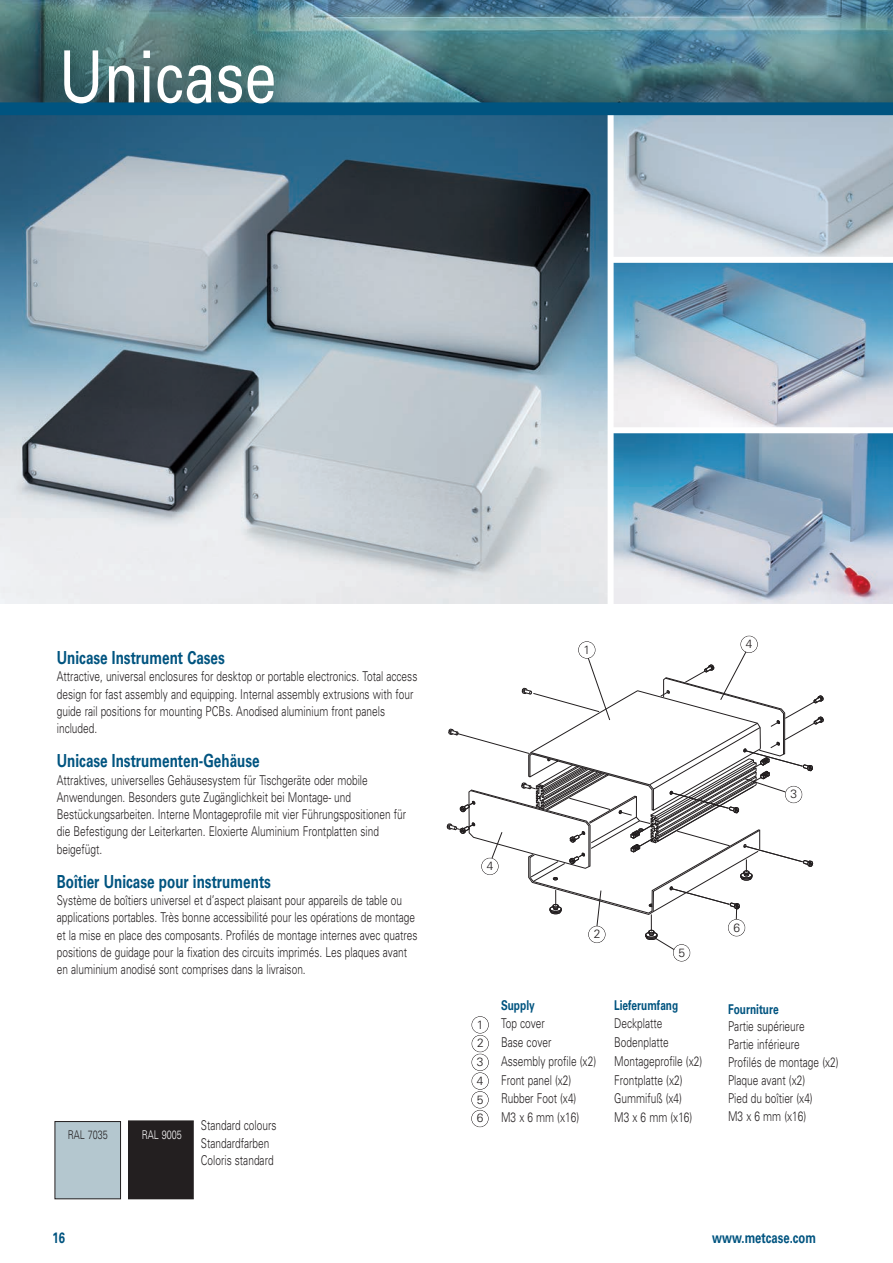
<style>
.page{position:relative;width:893px;height:1263px;background:#fff}
.page>*{position:absolute;margin:0;border:0;box-sizing:border-box;transform-origin:0 0}
.t1{font:72px "Univers";color:#fff;scale:.8 1}
.t2{font:700 18px "Univers";color:#005480;scale:.75 1}
.t3{font:700 15px "Univers";color:#005480;scale:.75 1}
.t4{font:300 13.5px/17.2px "Univers";color:#231f20;scale:.75 1}
.t5{font:700 13.5px "Univers";color:#005480;scale:.75 1}
.t6{font:300 12px "Univers";color:#231f20}
.t7{font:300 12px "Univers";color:#231f20;scale:.75 1}
.t8{font:300 12px "Univers";color:#fff;scale:.75 1}
</style>
<div class="page">
<img style="left:0;top:115px;width:608px;height:489px">
<img style="left:614px;top:433px;width:279px;height:171px">
<img style="left:614px;top:263px;width:279px;height:164px">
<img style="left:614px;top:115px;width:279px;height:142px">
<img style="left:0;top:0;width:893px;height:102px">
<div style="left:0;top:102px;width:893px;height:13px;background:#005480"></div>
<div style="left:55px;top:1121px;width:66px;height:78px;background:#b4c7cf"></div>
<div style="left:55px;top:1121px;width:66px;height:78px;border:1px solid #231f20"></div>
<div style="left:471px;top:1016px;width:18px;height:17px;border:1px solid #231f20;border-radius:50%"></div>
<div style="left:471px;top:1091px;width:18px;height:17px;border:1px solid #231f20;border-radius:50%"></div>
<div style="left:471px;top:1072px;width:18px;height:18px;border:1px solid #231f20;border-radius:50%"></div>
<div style="left:471px;top:1054px;width:18px;height:17px;border:1px solid #231f20;border-radius:50%"></div>
<div style="left:472px;top:1035px;width:17px;height:17px;border:1px solid #231f20;border-radius:50%"></div>
<div style="left:471px;top:1110px;width:18px;height:17px;border:1px solid #231f20;border-radius:50%"></div>
<div style="left:578px;top:641px;width:17px;height:18px;border:1px solid #231f20;border-radius:50%"></div>
<div style="left:673px;top:944px;width:17px;height:17px;border:1px solid #231f20;border-radius:50%"></div>
<div style="left:740px;top:636px;width:18px;height:17px;border:1px solid #231f20;border-radius:50%"></div>
<svg style="left:447px;top:651px;width:377px;height:299px"></svg>
<div style="left:129px;top:1121px;width:64px;height:77px;background:#231f20"></div>
<div style="left:128px;top:1120px;width:66px;height:79px;border:1px solid #231f20"></div>
<h1 class="t1" style="left:59px;top:51px;width:274px">Unicase</h1>
<h2 class="t2" style="left:57px;top:651px;width:226px">Unicase Instrument Cases</h2>
<p class="t4" style="left:57px;top:669px;width:482px">Attractive, universal enclosures for desktop or portable electronics. Total access design for fast assembly and equipping. Internal assembly extrusions with four guide rail positions for mounting PCBs. Anodised aluminium front panels included.</p>
<h2 class="t2" style="left:57px;top:754px;width:272px">Unicase Instrumenten-Gehäuse</h2>
<p class="t4" style="left:57px;top:772px;width:467px">Attraktives, universelles Gehäusesystem für Tischgeräte oder mobile Anwendungen. Besonders gute Zugänglichkeit bei Montage- und Bestückungsarbeiten. Interne Montageprofile mit vier Führungspositionen für die Befestigung der Leiterkarten. Eloxierte Aluminium Frontplatten sind beigefügt.</p>
<h2 class="t2" style="left:57px;top:875px;width:287px">Boîtier Unicase pour instruments</h2>
<p class="t4" style="left:57px;top:893px;width:482px">Système de boîtiers universel et d’aspect plaisant pour appareils de table ou applications portables. Très bonne accessibilité pour les opérations de montage et la mise en place des composants. Profilés de montage internes avec quatres positions de guidage pour la fixation des circuits imprimés. Les plaques avant en aluminium anodisé sont comprises dans la livraison.</p>
<p class="t7" style="left:68px;top:1130px;width:55px">RAL 7035</p>
<p class="t8" style="left:142px;top:1130px;width:55px">RAL 9005</p>
<p class="t4" style="left:201px;top:1118px;width:102px">Standard colours<br>Standardfarben<br>Coloris standard</p>
<p class="t6" style="left:584px;top:645px;width:8px">1</p>
<p class="t6" style="left:746px;top:639px;width:8px">4</p>
<p class="t6" style="left:487px;top:861px;width:8px">4</p>
<p class="t6" style="left:477px;top:1020px;width:8px">1</p>
<p class="t6" style="left:477px;top:1039px;width:8px">2</p>
<p class="t6" style="left:477px;top:1057px;width:8px">3</p>
<p class="t6" style="left:477px;top:1076px;width:8px">4</p>
<p class="t6" style="left:477px;top:1095px;width:8px">5</p>
<p class="t6" style="left:477px;top:1114px;width:8px">6</p>
<p class="t6" style="left:594px;top:929px;width:8px">2</p>
<p class="t6" style="left:678px;top:948px;width:8px">5</p>
<p class="t5" style="left:501px;top:1000px;width:47px">Supply</p>
<p class="t4" style="left:501px;top:1015px;width:128px;line-height:18.8px">Top cover<br>Base cover<br>Assembly profile (x2)<br>Front panel (x2)<br>Rubber Foot (x4)<br>M3 x 6 mm (x16)</p>
<p class="t5" style="left:614px;top:1000px;width:87px">Lieferumfang</p>
<p class="t4" style="left:614px;top:1015px;width:119px;line-height:18.8px">Deckplatte<br>Bodenplatte<br>Montageprofile (x2)<br>Frontplatte (x2)<br>Gummifuß (x4)<br>M3 x 6 mm (x16)</p>
<p class="t6" style="left:733px;top:923px;width:8px">6</p>
<p class="t6" style="left:790px;top:789px;width:8px">3</p>
<p class="t5" style="left:728px;top:1004px;width:69px">Fourniture</p>
<p class="t4" style="left:728px;top:1019px;width:149px;line-height:17.9px">Partie supérieure<br>Partie inférieure<br>Profilés de montage (x2)<br>Plaque avant (x2)<br>Pied du boîtier (x4)<br>M3 x 6 mm (x16)</p>
<p class="t3" style="left:53px;top:1232px;width:18px">16</p>
<p class="t3" style="left:712px;top:1232px;width:140px">www.metcase.com</p>
</div>
